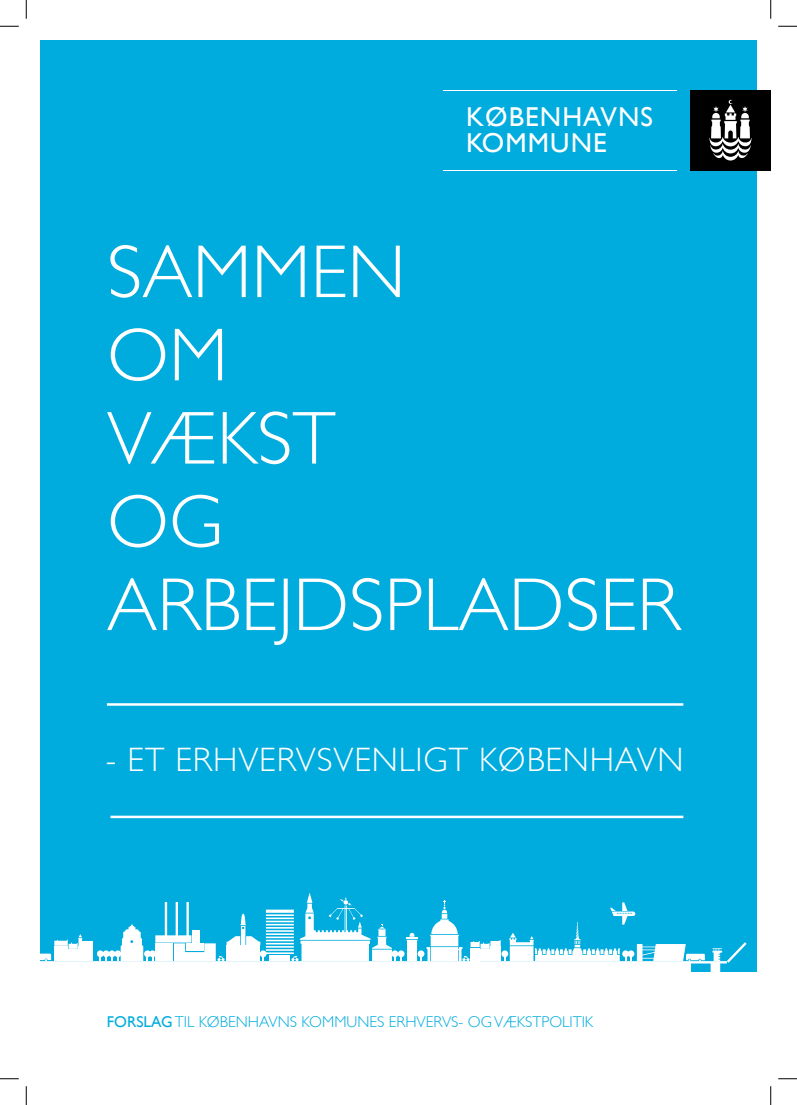
<style>
.page{position:relative;width:797px;height:1105px;background:#fff}
.page>*{position:absolute;margin:0;border:0;box-sizing:border-box;transform-origin:0 0}
.t1{font:300 75.38px/83.2px "Gill Sans";color:#fff}
.t2{font:300 33.88px "Gill Sans";letter-spacing:.025em;color:#fff}
.t3{font:27.25px/26px "Gill Sans";letter-spacing:.04em;color:#fff}
.t4{font:300 15.62px "Gill Sans";color:#00acdd}
.s1{font-weight:400}
</style>
<div class="page">
<div style="left:40px;top:40px;width:716px;height:932px;background:#00acdd"></div>
<svg style="left:40px;top:893px;width:706px;height:79px"></svg>
<hr style="left:107px;top:703px;width:576px;height:3px;background:#fff">
<hr style="left:110px;top:816px;width:573px;height:2px;background:#fff">
<div style="left:690px;top:90px;width:80px;height:81px;background:#000"></div>
<svg style="left:709px;top:100px;width:42px;height:61px"></svg>
<hr style="left:443px;top:170px;width:234px;height:1px;background:#fff">
<hr style="left:443px;top:90px;width:234px;height:1px;background:#fff">
<svg style="left:0;top:25px;width:19px;height:2px"></svg>
<svg style="left:778px;top:25px;width:19px;height:2px"></svg>
<svg style="left:0;top:1078px;width:19px;height:1px"></svg>
<svg style="left:778px;top:1078px;width:19px;height:1px"></svg>
<svg style="left:25px;top:0;width:2px;height:19px"></svg>
<svg style="left:25px;top:1086px;width:2px;height:19px"></svg>
<svg style="left:770px;top:0;width:1px;height:19px"></svg>
<svg style="left:770px;top:1086px;width:1px;height:19px"></svg>
<h3 class="t3" style="left:466px;top:106px;width:188px">KØBENHAVNS<br>KOMMUNE</h3>
<h1 class="t1" style="left:107px;top:236px;width:574px">SAMMEN<br>OM<br>VÆKST<br>OG<br>ARBEJDSPLADSER</h1>
<h2 class="t2" style="left:106px;top:746px;width:579px">- ET ERHVERVSVENLIGT KØBENHAVN</h2>
<p class="t4" style="left:107px;top:1015px;width:488px"><span class="s1">FORSLAG</span> TIL KØBENHAVNS KOMMUNES ERHVERVS- OG VÆKSTPOLITIK</p>
</div>
